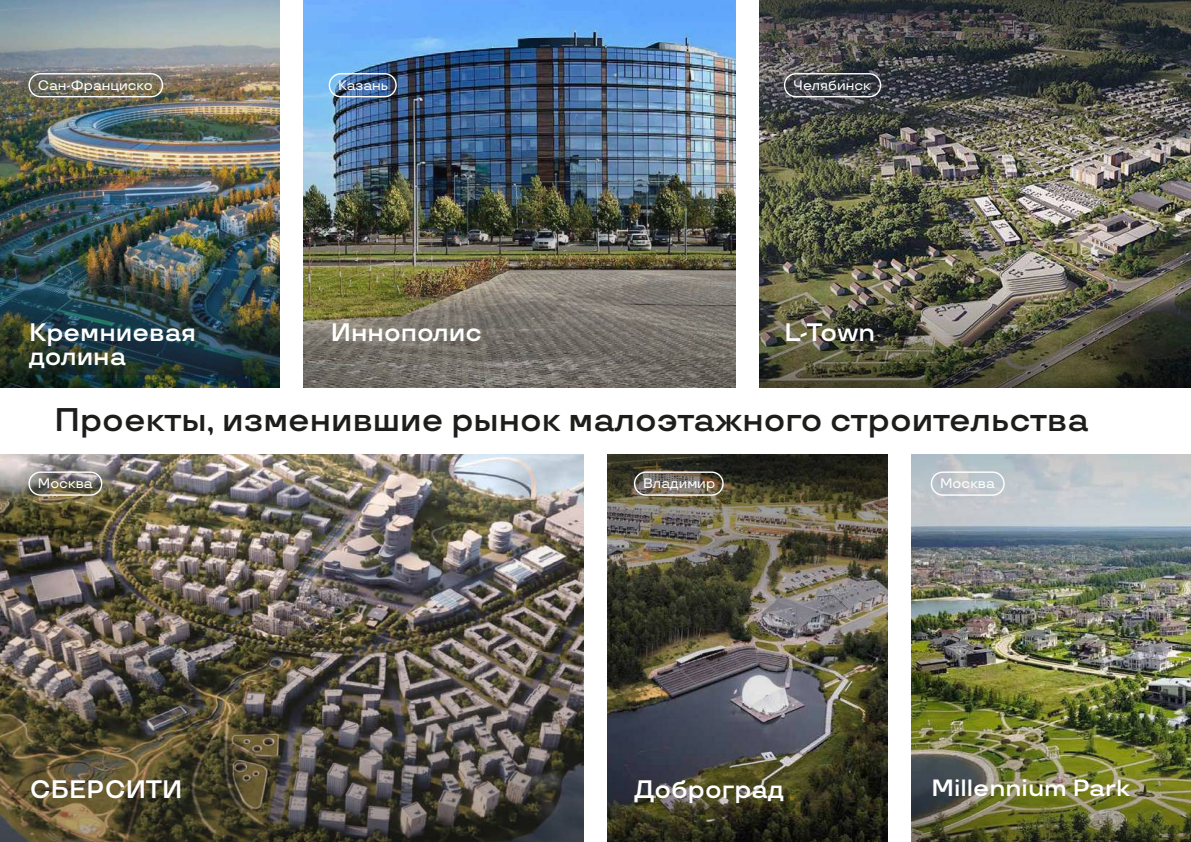
<style>
.page{position:relative;width:1191px;height:842px;background:#fff}
.page>*{position:absolute;margin:0;border:0;box-sizing:border-box;transform-origin:0 0}
.t1{font:600 32.7px "TT Travels";color:#1d1d1b}
.t2{font:600 25.3px/24px "TT Travels";color:#fff}
.t3{font:600 23.5px "TT Travels";color:#fff;scale:1.04 1}
.t4{font:500 13.8px "TT Travels";color:#fff}
</style>
<div class="page">
<img style="left:911px;top:454px;width:280px;height:388px">
<img style="left:759px;top:0;width:432px;height:387px">
<img style="left:607px;top:454px;width:280px;height:388px">
<img style="left:304px;top:0;width:431px;height:387px">
<img style="left:0;top:374px;width:280px;height:13px">
<img style="left:0;top:0;width:280px;height:374px">
<img style="left:0;top:454px;width:583px;height:388px">
<div style="left:28px;top:73px;width:135px;height:24px;border:1px solid #fff;border-radius:11px"></div>
<div style="left:28px;top:471px;width:74px;height:25px;border:1px solid #fff;border-radius:11px"></div>
<div style="left:930px;top:471px;width:74px;height:25px;border:1px solid #fff;border-radius:11px"></div>
<div style="left:634px;top:471px;width:89px;height:25px;border:1px solid #fff;border-radius:11px"></div>
<div style="left:329px;top:73px;width:68px;height:24px;border:1px solid #fff;border-radius:11px"></div>
<div style="left:784px;top:73px;width:97px;height:24px;border:1px solid #fff;border-radius:11px"></div>
<p class="t4" style="left:38px;top:77px;width:116px">Сан-Франциско</p>
<p class="t4" style="left:338px;top:77px;width:52px">Казань</p>
<p class="t4" style="left:793px;top:77px;width:79px">Челябинск</p>
<p class="t2" style="left:29px;top:321px;width:168px">Кремниевая долина</p>
<p class="t2" style="left:331px;top:321px;width:152px">Иннополис</p>
<p class="t2" style="left:784px;top:321px;width:92px">L-Town</p>
<p class="t1" style="left:54px;top:400px;width:1035px">Проекты, изменившие рынок малоэтажного строительства</p>
<p class="t4" style="left:38px;top:475px;width:56px">Москва</p>
<p class="t4" style="left:643px;top:475px;width:73px">Владимир</p>
<p class="t4" style="left:940px;top:475px;width:56px">Москва</p>
<p class="t2" style="left:30px;top:777px;width:154px">СБЕРСИТИ</p>
<p class="t2" style="left:634px;top:777px;width:151px">Доброград</p>
<p class="t3" style="left:931px;top:774px;width:193px">Millennium Park</p>
</div>
